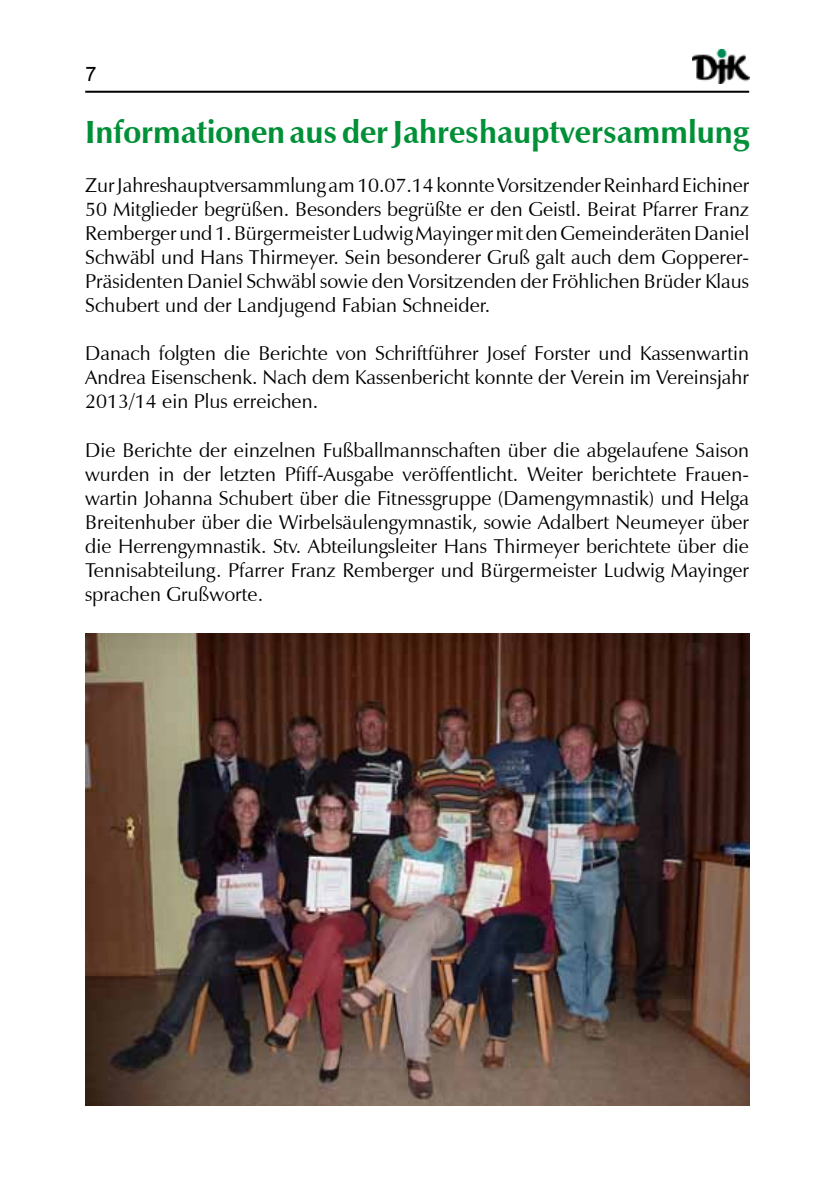
<style>
.page{position:relative;width:840px;height:1191px;background:#fff}
.page>*{position:absolute;margin:0;border:0;box-sizing:border-box;transform-origin:0 0}
.t1{font:700 32px "Zapf Humanist 601 BT";letter-spacing:-.005em;color:#009037}
.t2{font:20px/24px "Zapf Humanist 601 BT";color:#000;text-align:justify}
.t3{font:20px "Arial";color:#000}
</style>
<div class="page">
<hr style="left:85px;top:91px;width:663px;height:2px;background:#000">
<img style="left:692px;top:50px;width:56px;height:34px">
<img style="left:85px;top:633px;width:663px;height:473px">
<p class="t3" style="left:85px;top:61px;width:13px">7</p>
<h1 class="t1" style="left:85px;top:113px;width:665px">Informationen aus der Jahreshauptversammlung</h1>
<p class="t2" style="left:85px;top:173px;width:665px">Zur Jahreshauptversammlung am 10.07.14 konnte Vorsitzender Reinhard Eichiner 50 Mitglieder begrüßen. Besonders begrüßte er den Geistl. Beirat Pfarrer Franz Remberger und 1. Bürgermeister Ludwig Mayinger mit den Gemeinderäten Daniel Schwäbl und Hans Thirmeyer. Sein besonderer Gruß galt auch dem Gopperer-Präsidenten Daniel Schwäbl sowie den Vorsitzenden der Fröhlichen Brüder Klaus Schubert und der Landjugend Fabian Schneider.</p>
<p class="t2" style="left:85px;top:341px;width:665px">Danach folgten die Berichte von Schriftführer Josef Forster und Kassenwartin Andrea Eisenschenk. Nach dem Kassenbericht konnte der Verein im Vereinsjahr 2013/14 ein Plus erreichen.</p>
<p class="t2" style="left:85px;top:438px;width:665px">Die Berichte der einzelnen Fußballmannschaften über die abgelaufene Saison wurden in der letzten Pfiff-Ausgabe veröffentlicht. Weiter berichtete Frauen&shy;wartin Johanna Schubert über die Fitnessgruppe (Damengymnastik) und Helga Breitenhuber über die Wirbelsäulengymnastik, sowie Adalbert Neumeyer über die Herrengymnastik. Stv. Abteilungsleiter Hans Thirmeyer berichtete über die Tennisabteilung. Pfarrer Franz Remberger und Bürgermeister Ludwig Mayinger sprachen Grußworte.</p>
</div>
